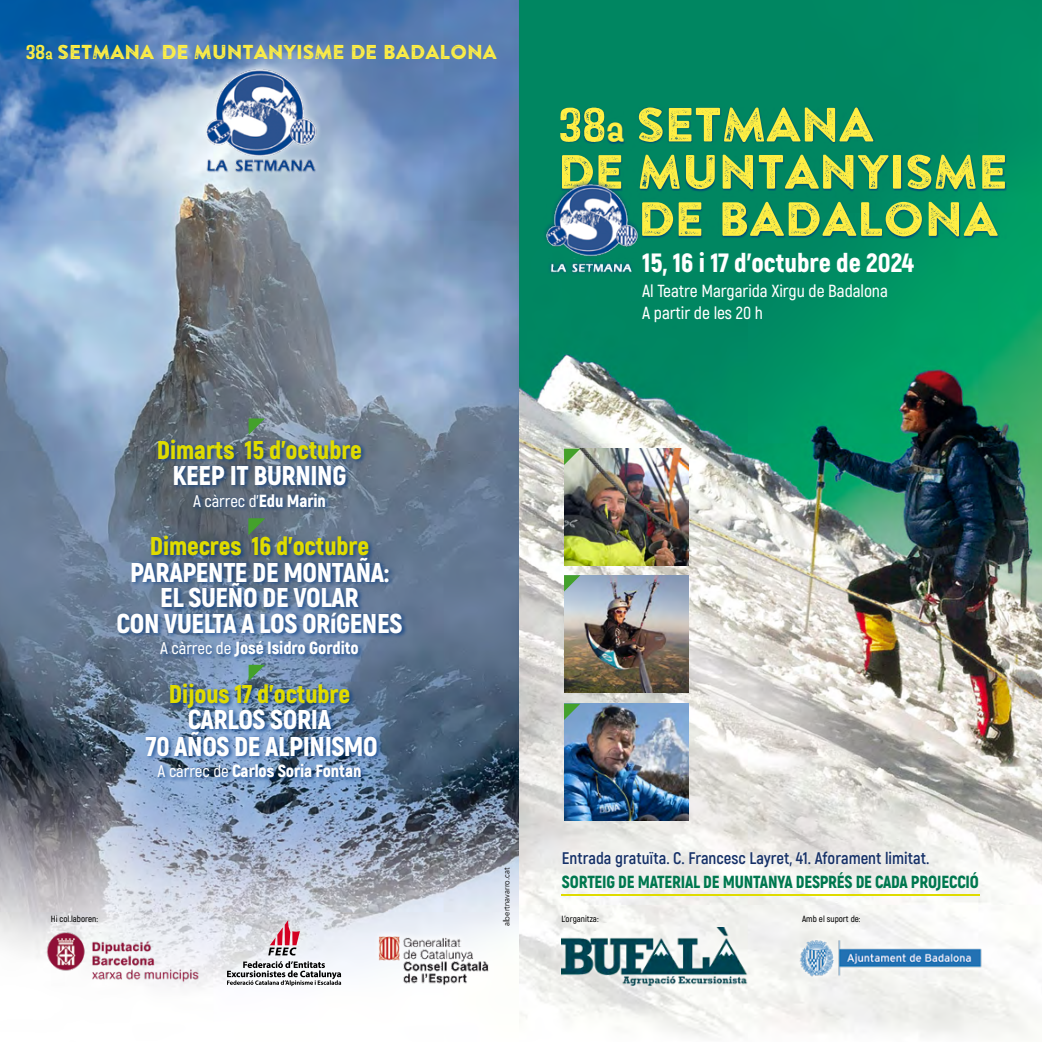
<style>
.page{position:relative;width:1042px;height:1042px;background:#fff}
.page>*{position:absolute;margin:0;border:0;box-sizing:border-box;transform-origin:0 0}
.t1{font:47.95px "Assa Fonts";letter-spacing:-.035em;color:#ffef44;scale:1.05 1}
.t2{font:900 27.12px/25.7px "Akrobat";letter-spacing:-.015em;color:#fff;text-align:center}
.t3{font:900 26.43px "Akrobat";color:#fff}
.t4{font:900 25.72px "Akrobat";letter-spacing:-.005em;color:#dfdb00}
.t5{font:20.12px "Assa Fonts";letter-spacing:-.035em;color:#ffef44}
.t6{font:900 17.5px "Akrobat";letter-spacing:-.005em;color:#fff}
.t7{font:900 17.5px "Akrobat";letter-spacing:-.01em;color:#00784f;scale:.96 1}
.t8{font:600 17.5px/22.2px "Akrobat";letter-spacing:-.005em;color:#fff}
.t9{font:700 16.8px "Akrobat";color:#163168}
.t10{font:600 16.8px "Akrobat";letter-spacing:-.005em;color:#fff}
.t11{font:600 8.92px "Akrobat";color:#000}
.t12{font:8.4px "Avenir";letter-spacing:.01em;color:#000;scale:.9 1}
.s1{font-family:"Baileywick JF Gothic";font-size:13.47px}
.s2{font-weight:900;font-size:17.5px}
.s3{font-weight:600;font-size:16.8px}
.s4{font-family:"Baileywick JF Gothic";font-size:32.2px}
</style>
<div class="page">
<img style="left:0;top:0;width:519px;height:987px">
<img style="left:519px;top:0;width:523px;height:1038px">
<div style="left:198px;top:63px;width:125px;height:114px;background:#fff;opacity:.75"></div>
<img style="left:180px;top:51px;width:157px;height:123px">
<img style="left:788px;top:934px;width:205px;height:63px">
<svg style="left:557px;top:922px;width:193px;height:68px;fill:#f1f1ef"></svg>
<img style="left:562px;top:927px;width:187px;height:58px">
<div style="left:560px;top:107px;width:447px;height:131px;background:#003882;opacity:.75"></div>
<img style="left:524px;top:173px;width:130px;height:85px">
<div style="left:547px;top:257px;width:88px;height:19px;background:#008561"></div>
<img style="left:530px;top:261px;width:117px;height:25px">
<svg style="left:556px;top:845px;width:428px;height:52px;fill:#f2f2f0"></svg>
<div style="left:116px;top:438px;width:292px;height:345px;background:#003882;opacity:.75"></div>
<svg style="left:249px;top:418px;width:16px;height:17px"></svg>
<svg style="left:249px;top:665px;width:16px;height:16px"></svg>
<svg style="left:249px;top:518px;width:16px;height:17px"></svg>
<hr style="left:561px;top:894px;width:418px;height:2px;background:#dfdb00">
<svg style="left:221px;top:914px;width:127px;height:73px"></svg>
<svg style="left:227px;top:961px;width:114px;height:25px"></svg>
<svg style="left:268px;top:920px;width:32px;height:35px"></svg>
<img style="left:365px;top:919px;width:151px;height:68px">
<img style="left:44px;top:929px;width:156px;height:56px">
<img style="left:564px;top:449px;width:125px;height:117px">
<svg style="left:564px;top:449px;width:16px;height:16px"></svg>
<img style="left:564px;top:703px;width:125px;height:118px">
<svg style="left:564px;top:703px;width:16px;height:17px"></svg>
<img style="left:564px;top:575px;width:125px;height:117px">
<svg style="left:564px;top:575px;width:16px;height:16px"></svg>
<p class="t5" style="left:26px;top:42px;width:473px">38<span class="s1">a</span> SETMANA DE MUNTANYISME DE BADALONA</p>
<p class="t4" style="left:157px;top:433px;width:206px">Dimarts 15 d’octubre</p>
<p class="t2" style="left:173px;top:463px;width:175px">KEEP IT BURNING</p>
<p class="t10" style="left:193px;top:490px;width:134px">A càrrec d’<span class="s2">Edu Marin</span></p>
<p class="t4" style="left:150px;top:529px;width:221px">Dimecres 16 d’octubre</p>
<p class="t2" style="left:117px;top:559px;width:287px">PARAPENTE DE MONTAÑA:<br>EL SUEÑO DE VOLAR<br>CON VUELTA A LOS ORíGENES</p>
<p class="t6" style="left:160px;top:637px;width:200px"><span class="s3">A càrrec de</span> José Isidro Gordito</p>
<p class="t4" style="left:169px;top:677px;width:183px">Dijous 17 d’octubre</p>
<p class="t2" style="left:146px;top:706px;width:233px;line-height:26.4px">CARLOS SORIA<br>70 AÑOS DE ALPINISMO</p>
<p class="t6" style="left:158px;top:759px;width:205px"><span class="s3">A càrrec de</span> Carlos Soria Fontan</p>
<p class="t11" style="left:51px;top:913px;width:49px">Hi col.laboren:</p>
<p class="t12" style="left:501px;top:926px;width:67px;rotate:-90deg">albertnavarro.cat</p>
<h1 class="t1" style="left:558px;top:100px;width:302px">38<span class="s4">a</span> SETMANA</h1>
<h1 class="t1" style="left:557px;top:148px;width:431px">DE MUNTANYISME</h1>
<h1 class="t1" style="left:637px;top:195px;width:346px">DE BADALONA</h1>
<p class="t3" style="left:642px;top:245px;width:273px">15, 16 i 17 d’octubre de 2024</p>
<p class="t8" style="left:642px;top:280px;width:247px">Al Teatre Margarida Xirgu de Badalona<br>A partir de les 20 h</p>
<p class="t9" style="left:562px;top:847px;width:369px">Entrada gratuïta. C. Francesc Layret, 41. Aforament limitat.</p>
<p class="t7" style="left:562px;top:871px;width:436px">SORTEIG DE MATERIAL DE MUNTANYA DESPRÉS DE CADA PROJECCIÓ</p>
<p class="t11" style="left:561px;top:913px;width:39px">L’organitza:</p>
<p class="t11" style="left:802px;top:913px;width:60px">Amb el suport de:</p>
</div>
